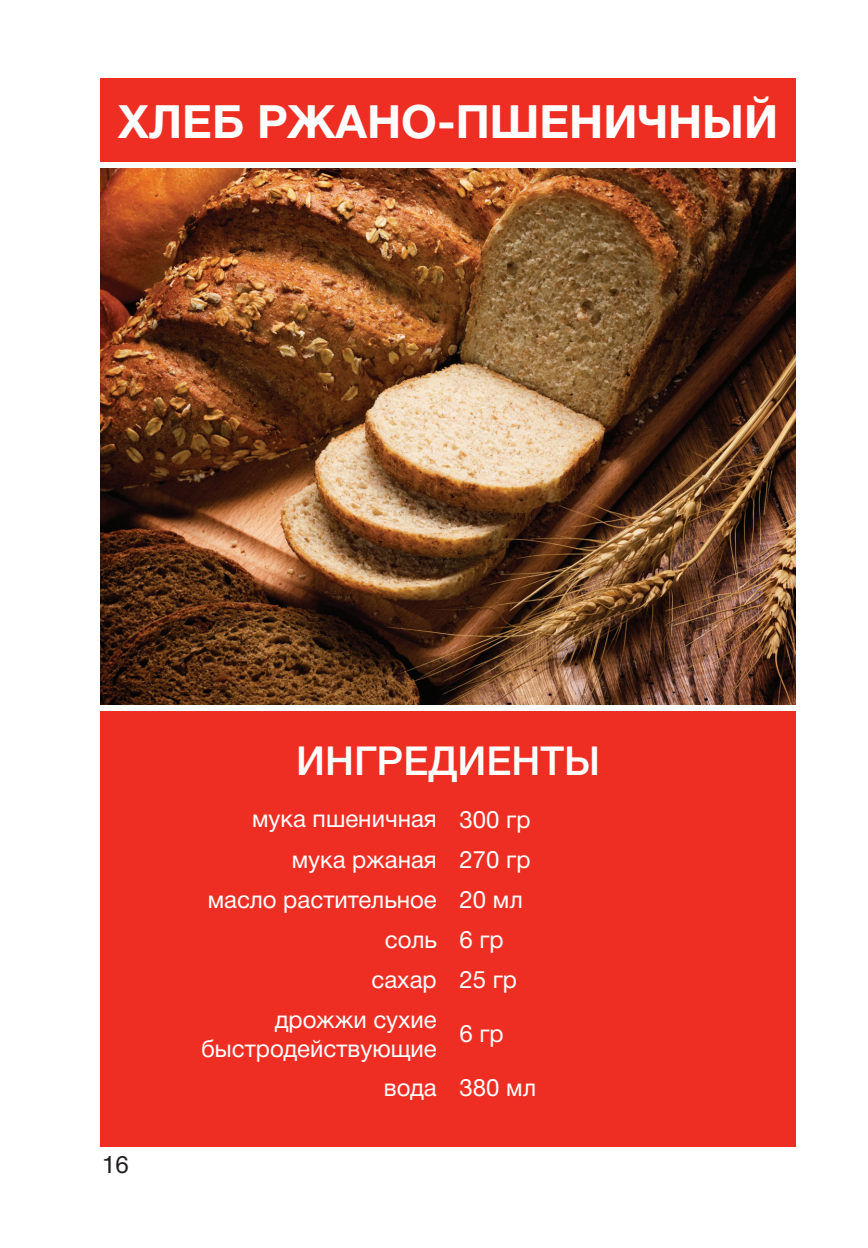
<style>
.page{position:relative;width:868px;height:1248px;background:#fff}
.page>*{position:absolute;margin:0;border:0;box-sizing:border-box;transform-origin:0 0}
.t1{font:700 46px "Helvetica Neue Cyr";color:#fff}
.t2{font:500 40px "Helvetica Neue Cyr";color:#fff}
.t3{font:24px/28.8px "Helvetica Neue Cyr";color:#fff;text-align:right}
.t4{font:24px "Helvetica Neue Cyr";color:#231f20}
</style>
<div class="page">
<img style="left:100px;top:169px;width:695px;height:535px">
<div style="left:100px;top:78px;width:695px;height:83px;background:#ee2e22"></div>
<div style="left:100px;top:711px;width:695px;height:436px;background:#ee2e22"></div>
<p class="t1" style="left:118px;top:96px;width:661px">ХЛЕБ РЖАНО-ПШЕНИЧНЫЙ</p>
<p class="t4" style="left:102px;top:1151px;width:28px">16</p>
<p class="t2" style="left:296px;top:739px;width:305px">ИНГРЕДИЕНТЫ</p>
<p class="t3" style="left:252px;top:804px;width:186px">мука пшеничная</p>
<p class="t3" style="left:459px;top:805px;width:73px">300 гр</p>
<p class="t3" style="left:292px;top:845px;width:146px">мука ржаная</p>
<p class="t3" style="left:459px;top:845px;width:73px">270 гр</p>
<p class="t3" style="left:208px;top:885px;width:230px">масло растительное</p>
<p class="t3" style="left:459px;top:885px;width:65px">20 мл</p>
<p class="t3" style="left:385px;top:925px;width:53px">соль</p>
<p class="t3" style="left:459px;top:925px;width:46px">6 гр</p>
<p class="t3" style="left:371px;top:965px;width:67px">сахар</p>
<p class="t3" style="left:459px;top:965px;width:59px">25 гр</p>
<p class="t3" style="left:201px;top:1005px;width:237px">дрожжи сухие быстродействующие</p>
<p class="t3" style="left:459px;top:1019px;width:46px">6 гр</p>
<p class="t3" style="left:384px;top:1073px;width:54px">вода</p>
<p class="t3" style="left:459px;top:1073px;width:78px">380 мл</p>
</div>
